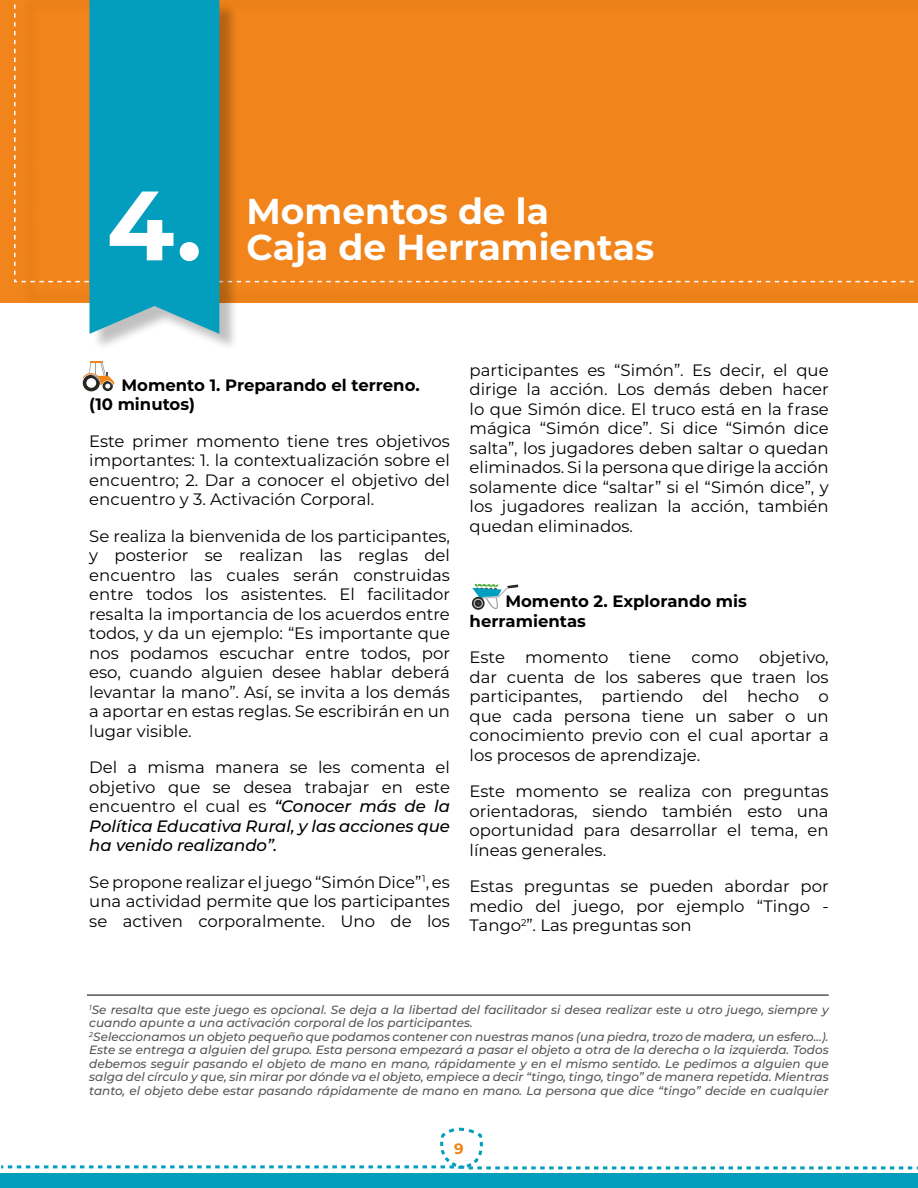
<style>
.page{position:relative;width:918px;height:1188px;background:#fff}
.page>*{position:absolute;margin:0;border:0;box-sizing:border-box;transform-origin:0 0}
.t1{font:700 98.25px "Montserrat";color:#fff}
.t2{font:700 36px "Montserrat";color:#fff}
.t3{font:16.5px/19.5px "Montserrat";color:#000;text-align:justify}
.t4{font:700 16.5px/19.5px "Montserrat";color:#000}
.t5{font:700 15px "Montserrat";color:#f08416}
.t6{font:italic 500 12px/13.5px "Montserrat";color:#575756}
.s1{font-weight:500;font-style:italic}
</style>
<div class="page">
<div style="left:91px;top:2px;width:147px;height:350px;background:#000;opacity:.25"></div>
<svg style="left:22px;top:0;width:896px;height:334px;background:#cf9144"></svg>
<svg style="left:0;top:1127px;width:918px;height:61px"></svg>
<hr style="left:87px;top:995px;width:742px;height:1px;background:#000">
<svg style="left:82px;top:361px;width:33px;height:31px"></svg>
<svg style="left:471px;top:583px;width:48px;height:27px"></svg>
<h1 class="t1" style="left:107px;top:155px;width:97px">4.</h1>
<h2 class="t2" style="left:247px;top:186px;width:304px">Momentos de la</h2>
<h2 class="t2" style="left:247px;top:222px;width:409px">Caja de Herramientas</h2>
<p class="t4" style="left:89px;top:374px;width:332px;text-indent:32px">Momento 1. Preparando el terreno. (10 minutos)</p>
<p class="t3" style="left:89px;top:430px;width:362px">Este primer momento tiene tres objetivos importantes: 1. la contextualización sobre el encuentro; 2. Dar a conocer el objetivo del encuentro y 3. Activación Corporal.</p>
<p class="t3" style="left:89px;top:525px;width:362px">Se realiza la bienvenida de los participantes, y posterior se realizan las reglas del encuentro las cuales serán construidas entre todos los asistentes. El facilitador resalta la importancia de los acuerdos entre todos, y da un ejemplo: “Es importante que nos podamos escuchar entre todos, por eso, cuando alguien desee hablar deberá levantar la mano”. Así, se invita a los demás a aportar en estas reglas. Se escribirán en un lugar visible.</p>
<p class="t3" style="left:89px;top:757px;width:362px">Del a misma manera se les comenta el objetivo que se desea trabajar en este encuentro el cual es <span class="s1">“Conocer más de la Política Educativa Rural, y las acciones que ha venido realizando”.</span></p>
<p class="t3" style="left:89px;top:872px;width:362px">Se propone realizar el juego “Simón Dice”<sup>1</sup>, es una actividad permite que los participantes se activen corporalmente. Uno de los</p>
<p class="t3" style="left:470px;top:360px;width:361px">participantes es “Simón”. Es decir, el que dirige la acción. Los demás deben hacer lo que Simón dice. El truco está en la frase mágica “Simón dice”. Si dice “Simón dice salta”, los jugadores deben saltar o quedan eliminados. Si la persona que dirige la acción solamente dice “saltar” si el “Simón dice”, y los jugadores realizan la acción, también quedan eliminados.</p>
<p class="t4" style="left:470px;top:591px;width:279px;text-indent:36px">Momento 2. Explorando mis herramientas</p>
<p class="t3" style="left:470px;top:647px;width:361px">Este momento tiene como objetivo, dar cuenta de los saberes que traen los participantes, partiendo del hecho o que cada persona tiene un saber o un conocimiento previo con el cual aportar a los procesos de aprendizaje.</p>
<p class="t3" style="left:470px;top:781px;width:361px">Este momento se realiza con preguntas orientadoras, siendo también esto una oportunidad para desarrollar el tema, en líneas generales.</p>
<p class="t3" style="left:470px;top:876px;width:361px">Estas preguntas se pueden abordar por medio del juego, por ejemplo “Tingo - Tango<sup>2</sup>”. Las preguntas son</p>
<p class="t6" style="left:89px;top:1003px;width:741px"><sup>1</sup>Se resalta que este juego es opcional. Se deja a la libertad del facilitador si desea realizar este u otro juego, siempre y cuando apunte a una activación corporal de los participantes.<br><sup>2</sup>Seleccionamos un objeto pequeño que podamos contener con nuestras manos (una piedra, trozo de madera, un esfero...).<br>Este se entrega a alguien del grupo. Esta persona empezará a pasar el objeto a otra de la derecha o la izquierda. Todos debemos seguir pasando el objeto de mano en mano, rápidamente y en el mismo sentido. Le pedimos a alguien que salga del círculo y que, sin mirar por dónde va el objeto, empiece a decir “tingo, tingo, tingo” de manera repetida. Mientras tanto, el objeto debe estar pasando rápidamente de mano en mano. La persona que dice “tingo” decide en cualquier</p>
<p class="t5" style="left:454px;top:1137px;width:11px">9</p>
</div>
